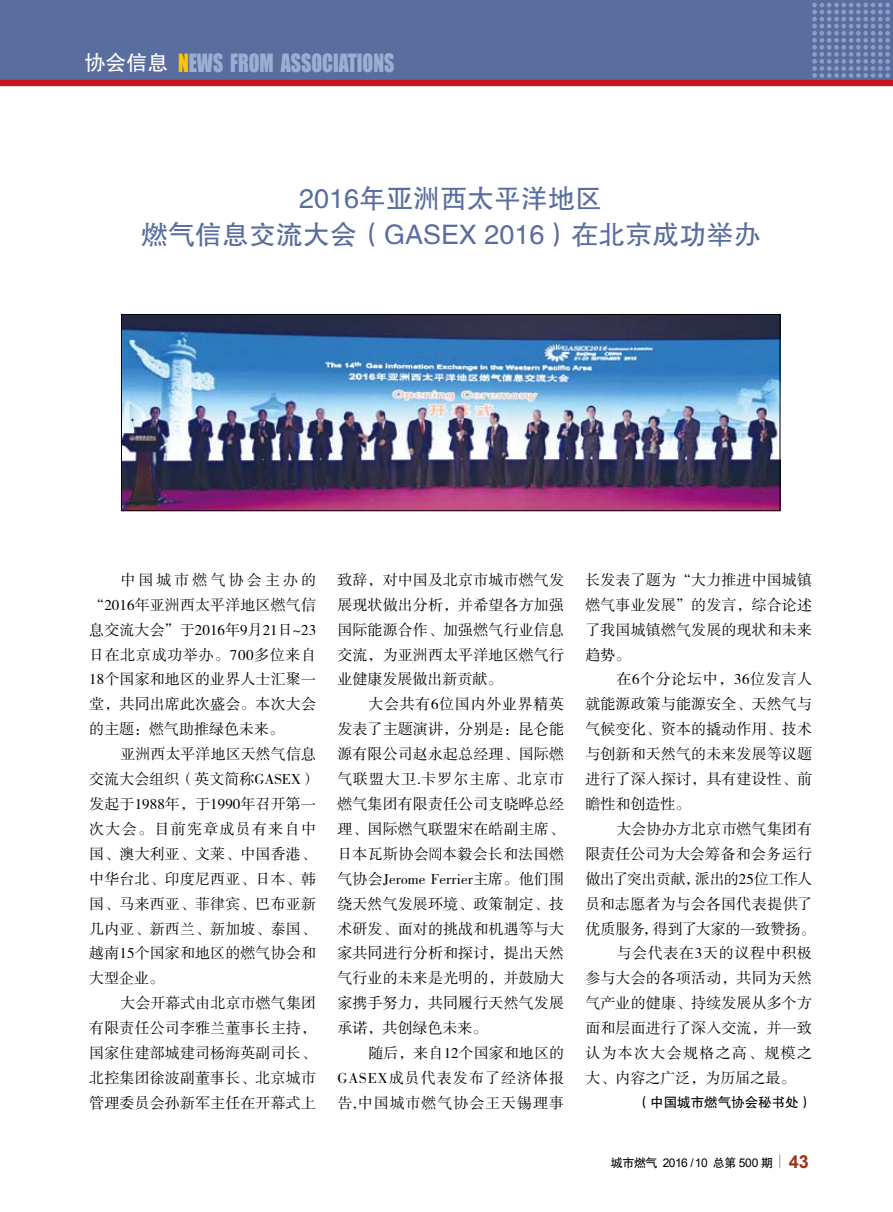
<style>
.page{position:relative;width:893px;height:1212px;background:#fff}
.page>*{position:absolute;margin:0;border:0;box-sizing:border-box;transform-origin:0 0}
.t1{font:27px/36px "FZHTJW GB1 0";color:#596e9e;text-align:center}
.t2{font:23.1px "Impact";color:#98b0d3;scale:.86 1}
.t3{font:15px/24.9px "FZSSJW GB1 0";letter-spacing:.01em;color:#000;text-align:justify}
.t4{font:15px "FZSSJW GB1 0";letter-spacing:-.035em;color:#000}
.t5{font:15px "FZSSJW GB1 0";letter-spacing:-.01em;color:#000}
.t6{font:15px "FZSSJW GB1 0";letter-spacing:.085em;color:#000}
.t7{font:15px "FZSSJW GB1 0";letter-spacing:.045em;color:#000}
.t8{font:13.5px "FZHTJW GB1 0";color:#000}
.t9{font:12px "Arial";letter-spacing:-.04em;color:#000}
.s1{font-family:"FZHTJW GB1 0";font-size:21px;color:#fff}
.s2{color:#fcc700}
.s3{font-family:"FZHTJW GB1 0"}
.s4{font-weight:700;font-size:18px;color:#a62e14}
</style>
<div class="page">
<div style="left:0;top:0;width:893px;height:82px;background:#596e9e"></div>
<div style="left:0;top:80px;width:893px;height:6px;background:#cc141d"></div>
<svg style="left:812px;top:3px;width:78px;height:75px"></svg>
<svg style="left:779px;top:1155px;width:1px;height:13px"></svg>
<svg style="left:430px;top:847px;width:11px;height:13px"></svg>
<img style="left:123px;top:316px;width:655px;height:193px">
<div style="left:121px;top:314px;width:659px;height:197px;border:1px solid #000"></div>
<h2 class="t2" style="left:85px;top:45px;width:362px"><span class="s1">协会信息</span> <span class="s2">N</span>EWS FROM ASSOCIATIONS</h2>
<h1 class="t1" style="left:141px;top:181px;width:621px">2016年亚洲西太平洋地区<br>燃气信息交流大会（GASEX 2016）在北京成功举办</h1>
<p class="t3" style="left:89px;top:568px;width:228px;text-indent:31px">中国城市燃气协会主办的“2016年亚洲西太平洋地区燃气信息交流大会”于2016年9月21日~23日在北京成功举办。700多位来自18个国家和地区的业界人士汇聚一堂，共同出席此次盛会。本次大会的主题：燃气助推绿色未来。</p>
<p class="t3" style="left:89px;top:742px;width:228px;text-indent:31px">亚洲西太平洋地区天然气信息交流大会组织（英文简称GASEX）发起于1988年，于1990年召开第一次大会。目前宪章成员有来自中国、澳大利亚、文莱、中国香港、中华台北、印度尼西亚、日本、韩国、马来西亚、菲律宾、巴布亚新几内亚、新西兰、新加坡、泰国、越南15个国家和地区的燃气协会和大型企业。</p>
<p class="t3" style="left:89px;top:991px;width:228px;text-indent:31px">大会开幕式由北京市燃气集团有限责任公司李雅兰董事长主持，国家住建部城建司杨海英副司长、北控集团徐波副董事长、北京城市管理委员会孙新军主任在开幕式上</p>
<p class="t3" style="left:337px;top:568px;width:228px">致辞，对中国及北京市城市燃气发展现状做出分析，并希望各方加强国际能源合作、加强燃气行业信息交流，为亚洲西太平洋地区燃气行业健康发展做出新贡献。</p>
<p class="t3" style="left:337px;top:692px;width:228px;text-indent:31px">大会共有6位国内外业界精英发表了主题演讲，分别是：昆仑能源有限公司赵永起总经理、国际燃气联盟大卫.卡罗尔主席、北京市燃气集团有限责任公司支晓晔总经理、国际燃气联盟宋在皓副主席、日本瓦斯协会 本毅会长和法国燃气协会Jerome Ferrier主席。他们围绕天然气发展环境、政策制定、技术研发、面对的挑战和机遇等与大家共同进行分析和探讨，提出天然气行业的未来是光明的，并鼓励大家携手努力，共同履行天然气发展承诺，共创绿色未来。</p>
<p class="t3" style="left:337px;top:1041px;width:228px;text-indent:31px">随后，来自12个国家和地区的GASEX成员代表发布了经济体报告,中国城市燃气协会王天锡理事</p>
<p class="t3" style="left:585px;top:568px;width:228px">长发表了题为“大力推进中国城镇燃气事业发展”的发言，综合论述了我国城镇燃气发展的现状和未来趋势。</p>
<p class="t3" style="left:585px;top:668px;width:228px;text-indent:31px">在6个分论坛中，36位发言人就能源政策与能源安全、天然气与气候变化、资本的撬动作用、技术与创新和天然气的未来发展等议题进行了深入探讨，具有建设性、前瞻性和创造性。</p>
<p class="t3" style="left:616px;top:817px;width:197px">大会协办方北京市燃气集团有</p>
<p class="t3" style="left:585px;top:842px;width:228px">限责任公司为大会筹备和会务运行</p>
<p class="t4" style="left:585px;top:871px;width:228px">做出了突出贡献，派出的25位工作人</p>
<p class="t3" style="left:585px;top:892px;width:228px">员和志愿者为与会各国代表提供了</p>
<p class="t5" style="left:585px;top:920px;width:217px">优质服务，得到了大家的一致赞扬</p>
<p class="t7" style="left:616px;top:945px;width:197px">与会代表在3天的议程中积极</p>
<p class="t3" style="left:585px;top:966px;width:228px">参与大会的各项活动，共同为天然</p>
<p class="t3" style="left:585px;top:991px;width:228px">气产业的健康、持续发展从多个方</p>
<p class="t3" style="left:585px;top:1016px;width:228px">面和层面进行了深入交流，并一致</p>
<p class="t6" style="left:585px;top:1045px;width:228px">认为本次大会规格之高、规模之</p>
<p class="t3" style="left:585px;top:1066px;width:212px">大、内容之广泛，为历届之最。</p>
<p class="t8" style="left:637px;top:1094px;width:177px">（中国城市燃气协会秘书处）</p>
<p class="t9" style="left:611px;top:1155px;width:199px"><span class="s3">城市燃气</span> 2016 / 10 <span class="s3">总第</span> 500 <span class="s3">期</span> <span class="s4">43</span></p>
</div>
